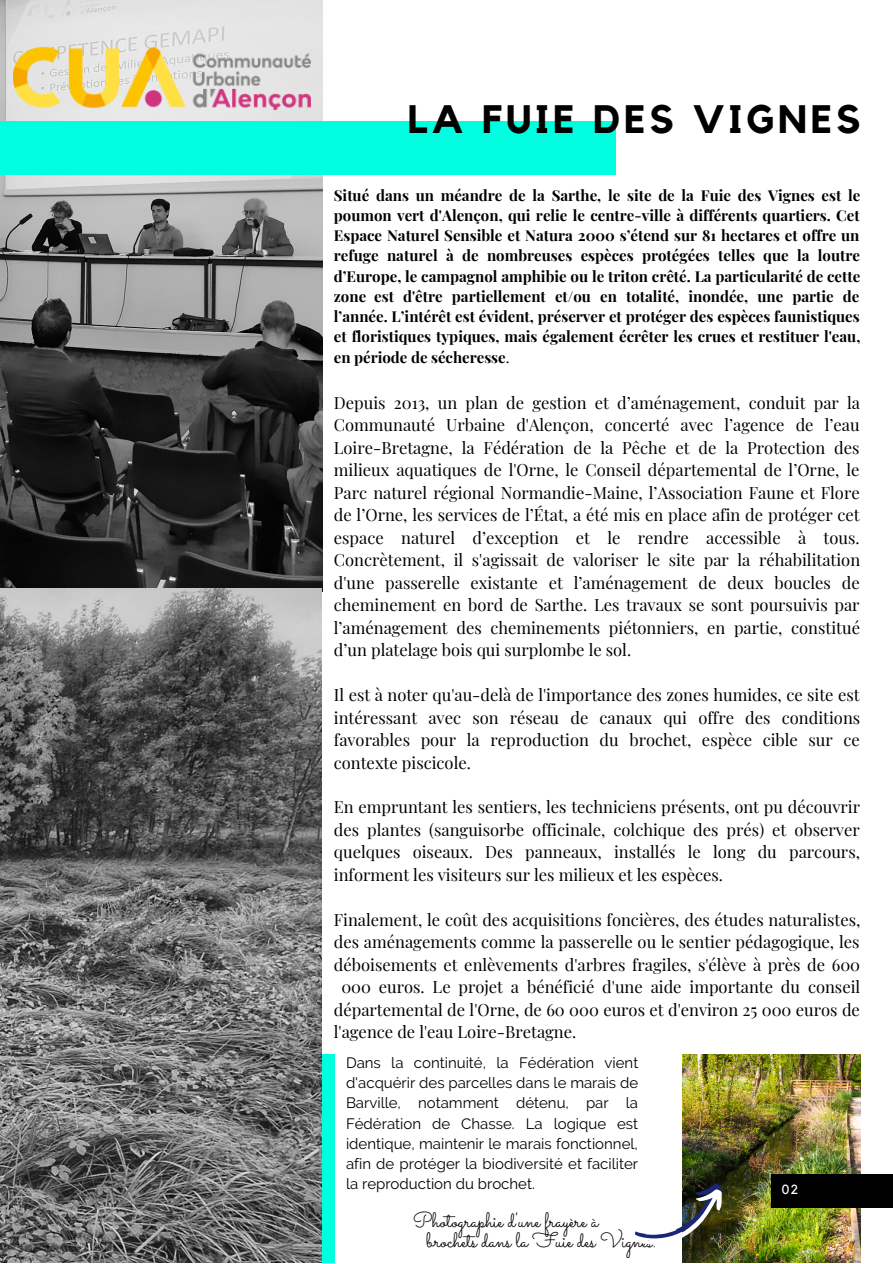
<style>
.page{position:relative;width:893px;height:1264px;background:#fff}
.page>*{position:absolute;margin:0;border:0;box-sizing:border-box;transform-origin:0 0}
.t1{font:700 39.6px "Kollektif";letter-spacing:.1em;color:#000}
.t2{font:21px/20.2px "Sacramento";color:#000}
.t3{font:16.5px/22.5px "Playfair Display";color:#000;text-align:justify}
.t4{font:700 15px/20.2px "Playfair Display";color:#000;text-align:justify}
.t5{font:15px/20.2px "Raleway";color:#000;text-align:justify}
.t6{font:13.2px "Kollektif";color:#fff}
.s1{font-weight:400}
</style>
<div class="page">
<div style="left:0;top:1054px;width:334px;height:208px;background:#00ffe0"></div>
<img style="left:0;top:0;width:322px;height:591px">
<div style="left:0;top:121px;width:615px;height:53px;background:#00ffe0"></div>
<img style="left:682px;top:1054px;width:178px;height:208px">
<div style="left:771px;top:1174px;width:121px;height:33px;background:#000"></div>
<img style="left:13px;top:45px;width:300px;height:68px">
<svg style="left:635px;top:1177px;width:96px;height:84px"></svg>
<img style="left:0;top:588px;width:321px;height:674px">
<h1 class="t1" style="left:408px;top:101px;width:454px">LA FUIE DES VIGNES</h1>
<p class="t4" style="left:334px;top:184px;width:528px">Situé dans un méandre de la Sarthe, le site de la Fuie des Vignes est le poumon vert d'Alençon, qui relie le centre-ville à différents quartiers. Cet Espace Naturel Sensible et Natura 2000 s’étend sur 81 hectares et offre un refuge naturel à de nombreuses espèces protégées telles que la loutre d’Europe, le campagnol amphibie ou le triton crêté. La particularité de cette zone est d'être partiellement et/ou en totalité, inondée, une partie de l’année. L’intérêt est évident, préserver et protéger des espèces faunistiques et floristiques typiques, mais également écrêter les crues et restituer l'eau, en période de sécheresse<span class="s1">.</span></p>
<p class="t3" style="left:334px;top:390px;width:528px">Depuis 2013, un plan de gestion et d’aménagement, conduit par la Communauté Urbaine d'Alençon, concerté avec l’agence de l’eau Loire-Bretagne, la Fédération de la Pêche et de la Protection des milieux aquatiques de l'Orne, le Conseil départemental de l’Orne, le Parc naturel régional Normandie-Maine, l’Association Faune et Flore de l’Orne, les services de l’État, a été mis en place afin de protéger cet espace naturel d’exception et le rendre accessible à tous.<br>Concrètement, il s'agissait de valoriser le site par la réhabilitation d'une passerelle existante et l’aménagement de deux boucles de cheminement en bord de Sarthe. Les travaux se sont poursuivis par l’aménagement des cheminements piétonniers, en partie, constitué d’un platelage bois qui surplombe le sol.</p>
<p class="t3" style="left:334px;top:683px;width:528px">Il est à noter qu'au-delà de l'importance des zones humides, ce site est intéressant avec son réseau de canaux qui offre des conditions favorables pour la reproduction du brochet, espèce cible sur ce contexte piscicole.</p>
<p class="t3" style="left:334px;top:795px;width:527px">En empruntant les sentiers, les techniciens présents, ont pu découvrir des plantes (sanguisorbe officinale, colchique des prés) et observer quelques oiseaux. Des panneaux, installés le long du parcours, informent les visiteurs sur les milieux et les espèces.</p>
<p class="t3" style="left:334px;top:907px;width:528px">Finalement, le coût des acquisitions foncières, des études naturalistes,</p>
<p class="t3" style="left:334px;top:930px;width:527px">des aménagements comme la passerelle ou le sentier pédagogique, les</p>
<p class="t3" style="left:334px;top:952px;width:528px">déboisements et enlèvements d'arbres fragiles, s'élève à près de 600</p>
<p class="t3" style="left:341px;top:975px;width:520px">000 euros. Le projet a bénéficié d'une aide importante du conseil</p>
<p class="t3" style="left:334px;top:997px;width:527px">départemental de l'Orne, de 60 000 euros et d'environ 25 000 euros de</p>
<p class="t3" style="left:334px;top:1020px;width:244px">l'agence de l'eau Loire-Bretagne.</p>
<p class="t5" style="left:346px;top:1052px;width:294px">Dans la continuité, la Fédération vient d'acquérir des parcelles dans le marais de Barville, notamment détenu, par la Fédération de Chasse. La logique est identique, maintenir le marais fonctionnel, afin de protéger la biodiversité et faciliter la reproduction du brochet.</p>
<p class="t2" style="left:426px;top:1209px;width:231px;text-indent:-14px">Photographie d'une frayère à<br>brochets dans la Fuie des Vignes.</p>
<p class="t6" style="left:781px;top:1182px;width:18px">02</p>
</div>
